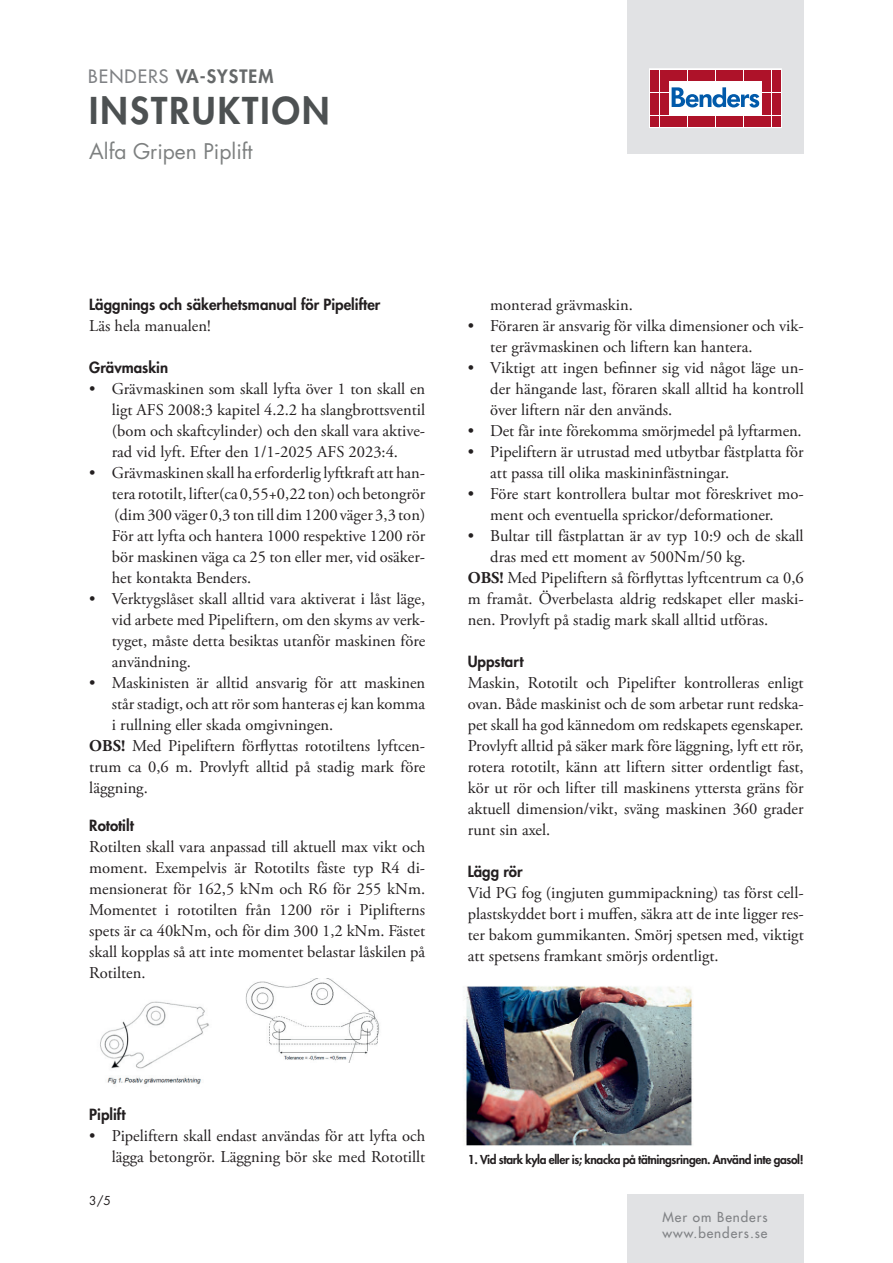
<style>
.page{position:relative;width:893px;height:1263px;background:#fff}
.page>*{position:absolute;margin:0;border:0;box-sizing:border-box;transform-origin:0 0}
.t1{font:800 36px "Futura Std";letter-spacing:.06em;color:#4d5152}
.t2{font:21px "Futura Std";color:#7d8080}
.t3{font:800 18px "Futura Std";letter-spacing:.06em;color:#66696a}
.t4{font:16.5px/21px "Adobe Garamond Pro";color:#231f20;text-align:justify}
.t5{font:800 15px "Futura Std";color:#231f20}
.t6{font:500 13.5px/16.2px "Futura Std";letter-spacing:.07em;color:#808285}
.t7{font:800 12px "Futura Std";letter-spacing:-.03em;color:#231f20}
.t8{font:12px "Futura Std";color:#231f20}
.s1{font-weight:500;color:#808285}
.s2{font-weight:700}
</style>
<div class="page">
<div style="left:627px;top:0;width:177px;height:153px;background:#e1e2e4"></div>
<svg style="left:649px;top:69px;width:132px;height:59px;background:#eac5cb"></svg>
<div style="left:651px;top:70px;width:8px;height:10px;background:#ae1229"></div>
<div style="left:660px;top:70px;width:8px;height:10px;background:#ae1229"></div>
<div style="left:651px;top:81px;width:8px;height:11px;background:#ae1229"></div>
<div style="left:660px;top:81px;width:8px;height:11px;background:#ae1229"></div>
<div style="left:651px;top:93px;width:8px;height:10px;background:#ae1229"></div>
<div style="left:660px;top:93px;width:8px;height:10px;background:#ae1229"></div>
<div style="left:651px;top:104px;width:8px;height:11px;background:#ae1229"></div>
<div style="left:660px;top:104px;width:8px;height:11px;background:#ae1229"></div>
<div style="left:651px;top:116px;width:8px;height:10px;background:#ae1229"></div>
<div style="left:660px;top:116px;width:8px;height:10px;background:#ae1229"></div>
<div style="left:669px;top:70px;width:8px;height:10px;background:#ae1229"></div>
<div style="left:679px;top:70px;width:8px;height:10px;background:#ae1229"></div>
<div style="left:688px;top:70px;width:8px;height:10px;background:#ae1229"></div>
<div style="left:697px;top:70px;width:9px;height:10px;background:#ae1229"></div>
<div style="left:707px;top:70px;width:8px;height:10px;background:#ae1229"></div>
<div style="left:716px;top:70px;width:8px;height:10px;background:#ae1229"></div>
<div style="left:725px;top:70px;width:9px;height:10px;background:#ae1229"></div>
<div style="left:735px;top:70px;width:8px;height:10px;background:#ae1229"></div>
<div style="left:744px;top:70px;width:8px;height:10px;background:#ae1229"></div>
<div style="left:753px;top:70px;width:9px;height:10px;background:#ae1229"></div>
<div style="left:669px;top:116px;width:8px;height:10px;background:#ae1229"></div>
<div style="left:679px;top:116px;width:8px;height:10px;background:#ae1229"></div>
<div style="left:688px;top:116px;width:8px;height:10px;background:#ae1229"></div>
<div style="left:697px;top:116px;width:9px;height:10px;background:#ae1229"></div>
<div style="left:707px;top:116px;width:8px;height:10px;background:#ae1229"></div>
<div style="left:716px;top:116px;width:8px;height:10px;background:#ae1229"></div>
<div style="left:725px;top:116px;width:9px;height:10px;background:#ae1229"></div>
<div style="left:735px;top:116px;width:8px;height:10px;background:#ae1229"></div>
<div style="left:744px;top:116px;width:8px;height:10px;background:#ae1229"></div>
<div style="left:753px;top:116px;width:9px;height:10px;background:#ae1229"></div>
<div style="left:763px;top:70px;width:8px;height:10px;background:#ae1229"></div>
<div style="left:772px;top:70px;width:8px;height:10px;background:#ae1229"></div>
<div style="left:763px;top:81px;width:8px;height:11px;background:#ae1229"></div>
<div style="left:772px;top:81px;width:8px;height:11px;background:#ae1229"></div>
<div style="left:763px;top:93px;width:8px;height:10px;background:#ae1229"></div>
<div style="left:772px;top:93px;width:8px;height:10px;background:#ae1229"></div>
<div style="left:763px;top:104px;width:8px;height:11px;background:#ae1229"></div>
<div style="left:772px;top:104px;width:8px;height:11px;background:#ae1229"></div>
<div style="left:763px;top:116px;width:8px;height:10px;background:#ae1229"></div>
<div style="left:772px;top:116px;width:8px;height:10px;background:#ae1229"></div>
<svg style="left:672px;top:87px;width:87px;height:21px;background:#90b6d9"></svg>
<div style="left:627px;top:1195px;width:177px;height:68px;background:#e1e2e4"></div>
<img style="left:100px;top:1001px;width:109px;height:84px">
<img style="left:245px;top:978px;width:135px;height:84px">
<img style="left:463px;top:986px;width:230px;height:160px">
<p class="t3" style="left:88px;top:65px;width:187px"><span class="s1">BENDERS</span> VA-SYSTEM</p>
<h1 class="t1" style="left:89px;top:88px;width:242px">INSTRUKTION</h1>
<p class="t2" style="left:89px;top:138px;width:165px">Alfa Gripen Piplift</p>
<p class="t5" style="left:89px;top:295px;width:293px">Läggnings och säkerhetsmanual för Pipelifter</p>
<p class="t4" style="left:89px;top:316px;width:123px">Läs hela manualen!</p>
<p class="t5" style="left:89px;top:358px;width:80px">Grävmaskin</p>
<p class="t4" style="left:112px;top:379px;width:315px;text-indent:-23px">• Grävmaskinen som skall lyfta över 1 ton skall en ligt AFS 2008:3 kapitel 4.2.2 ha slangbrottsventil (bom och skaftcylinder) och den skall vara aktive&shy;rad vid lyft. Efter den 1/1-2025 AFS 2023:4.</p>
<p class="t4" style="left:112px;top:463px;width:315px;text-indent:-23px">• Grävmaskinen skall ha erforderlig lyftkraft att han&shy;tera rototilt, lifter(ca 0,55+0,22 ton) och betongrör (dim 300 väger 0,3 ton till dim 1200 väger 3,3 ton)<br>För att lyfta och hantera 1000 respektive 1200 rör bör maskinen väga ca 25 ton eller mer, vid osäker&shy;het kontakta Benders.</p>
<p class="t4" style="left:112px;top:589px;width:315px;text-indent:-23px">• Verktygslåset skall alltid vara aktiverat i låst läge, vid arbete med Pipeliftern, om den skyms av verk&shy;tyget, måste detta besiktas utanför maskinen före användning.</p>
<p class="t4" style="left:89px;top:673px;width:337px">• Maskinisten är alltid ansvarig för att maskinen</p>
<p class="t4" style="left:112px;top:694px;width:315px">står stadigt, och att rör som hanteras ej kan komma</p>
<p class="t4" style="left:112px;top:715px;width:223px">i rullning eller skada omgivningen.</p>
<p class="t4" style="left:89px;top:736px;width:337px"><span class="s2">OBS!</span> Med Pipeliftern förflyttas rototiltens lyftcen-</p>
<p class="t4" style="left:89px;top:757px;width:337px">trum ca 0,6 m. Provlyft alltid på stadig mark före</p>
<p class="t4" style="left:89px;top:778px;width:60px">läggning.</p>
<p class="t5" style="left:89px;top:815px;width:46px">Rototilt</p>
<p class="t4" style="left:89px;top:836px;width:337px">Rotilten skall vara anpassad till aktuell max vikt och moment. Exempelvis är Rototilts fäste typ R4 di&shy;mensionerat för 162,5 kNm och R6 för 255 kNm.<br>Momentet i rototilten från 1200 rör i Piplifterns spets är ca 40kNm, och för dim 300 1,2 kNm. Fästet skall kopplas så att inte momentet belastar låskilen på Rotilten.</p>
<p class="t4" style="left:490px;top:294px;width:144px">monterad grävmaskin.</p>
<p class="t4" style="left:490px;top:315px;width:315px;text-indent:-23px">• Föraren är ansvarig för vilka dimensioner och vik&shy;ter grävmaskinen och liftern kan hantera.</p>
<p class="t4" style="left:490px;top:357px;width:315px;text-indent:-23px">• Viktigt att ingen befinner sig vid något läge un&shy;der hängande last, föraren skall alltid ha kontroll över liftern när den används.</p>
<p class="t4" style="left:468px;top:420px;width:335px">• Det får inte förekomma smörjmedel på lyftarmen.</p>
<p class="t4" style="left:490px;top:441px;width:315px;text-indent:-23px">• Pipeliftern är utrustad med utbytbar fästplatta för att passa till olika maskininfästningar.</p>
<p class="t4" style="left:468px;top:483px;width:337px;text-align:center">• Före start kontrollera bultar mot föreskrivet mo&shy;ment och eventuella sprickor/deformationer.</p>
<p class="t4" style="left:468px;top:526px;width:337px">• Bultar till fästplattan är av typ 10:9 och de skall</p>
<p class="t4" style="left:490px;top:547px;width:257px">dras med ett moment av 500Nm/50 kg.</p>
<p class="t4" style="left:468px;top:568px;width:337px"><span class="s2">OBS!</span> Med Pipeliftern så förflyttas lyftcentrum ca 0,6</p>
<p class="t4" style="left:468px;top:589px;width:337px">m framåt. Överbelasta aldrig redskapet eller maski-</p>
<p class="t4" style="left:468px;top:610px;width:302px">nen. Provlyft på stadig mark skall alltid utföras.</p>
<p class="t5" style="left:468px;top:652px;width:57px">Uppstart</p>
<p class="t4" style="left:468px;top:672px;width:337px">Maskin, Rototilt och Pipelifter kontrolleras enligt ovan. Både maskinist och de som arbetar runt redska&shy;pet skall ha god kännedom om redskapets egenskaper.<br>Provlyft alltid på säker mark före läggning, lyft ett rör, rotera rototilt, känn att liftern sitter ordentligt fast, kör ut rör och lifter till maskinens yttersta gräns för aktuell dimension/vikt, sväng maskinen 360 grader runt sin axel.</p>
<p class="t5" style="left:468px;top:862px;width:56px">Lägg rör</p>
<p class="t4" style="left:468px;top:882px;width:337px">Vid PG fog (ingjuten gummipackning) tas först cell&shy;plastskyddet bort i muffen, säkra att de inte ligger res&shy;ter bakom gummikanten. Smörj spetsen med, viktigt att spetsens framkant smörjs ordentligt.</p>
<p class="t5" style="left:89px;top:1105px;width:38px">Piplift</p>
<p class="t4" style="left:89px;top:1126px;width:337px;text-align:right">• Pipeliftern skall endast användas för att lyfta och lägga betongrör. Läggning bör ske med Rototillt</p>
<p class="t8" style="left:89px;top:1193px;width:23px">3/5</p>
<p class="t7" style="left:468px;top:1151px;width:337px">1. Vid stark kyla eller is; knacka på tätningsringen. Använd inte gasol!</p>
<p class="t6" style="left:662px;top:1209px;width:107px">Mer om Benders www.benders.se</p>
</div>
